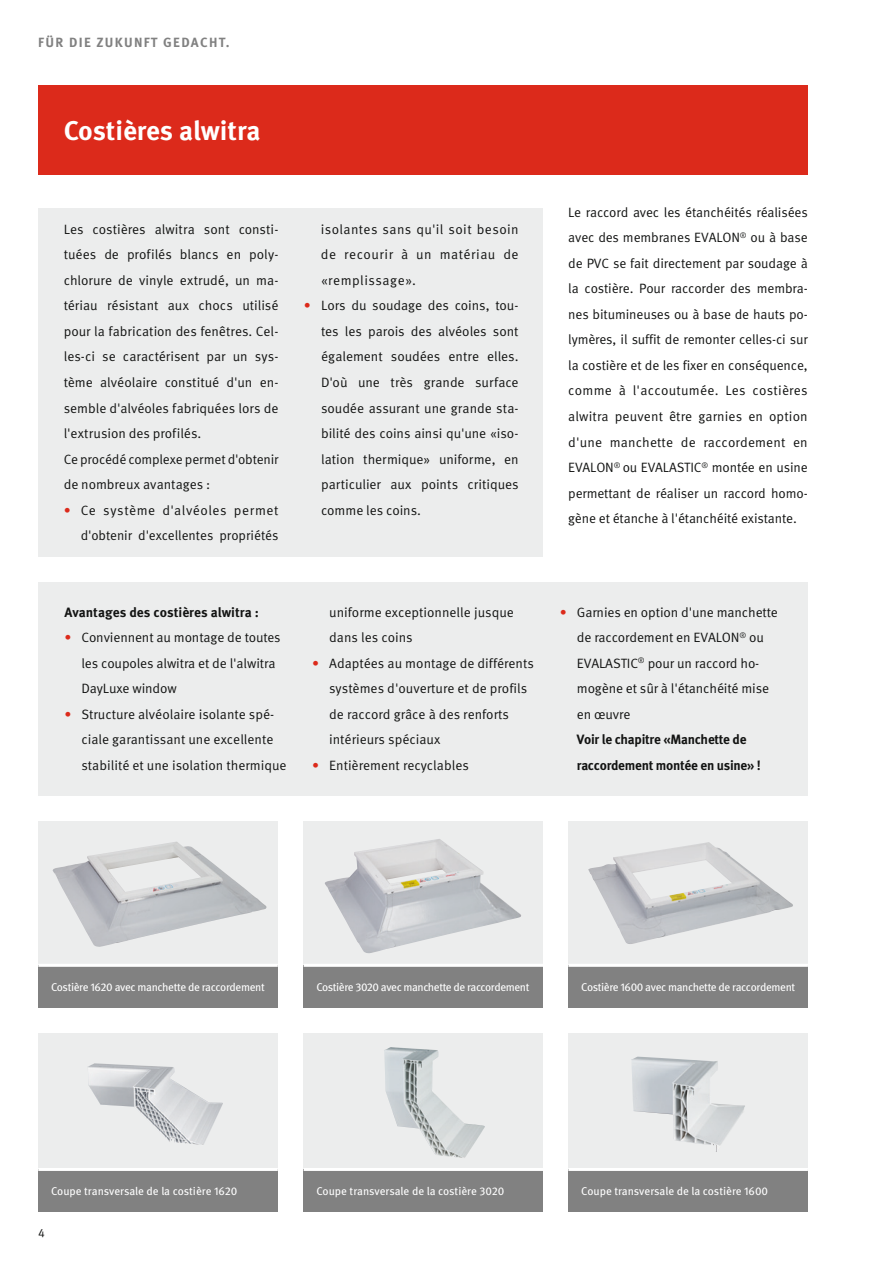
<style>
.page{position:relative;width:893px;height:1263px;background:#fff}
.page>*{position:absolute;margin:0;border:0;box-sizing:border-box;transform-origin:0 0}
.t1{font:700 27px "Meta Pro";letter-spacing:-.005em;color:#fff}
.t2{font:13.5px/25.5px "Meta Pro";color:#131413}
.t3{font:700 13.5px/25.5px "Meta Pro";letter-spacing:-.02em;color:#131413}
.t4{font:700 13.5px "Meta Pro";color:#131413}
.t5{font:700 13.35px "Meta Pro";letter-spacing:.1em;color:#818181}
.t6{font:12px "Meta Pro";color:#131413}
.t7{font:11.25px "Meta Pro";letter-spacing:-.03em;color:#fff}
.t8{font:11.25px "Meta Pro";letter-spacing:-.005em;color:#fff}
.s1{color:#dc2a1b}
</style>
<div class="page">
<div style="left:38px;top:582px;width:770px;height:213px;background:#eceded"></div>
<div style="left:38px;top:208px;width:505px;height:349px;background:#eceded"></div>
<div style="left:38px;top:85px;width:770px;height:89px;background:#dc2a1b"></div>
<div style="left:568px;top:1169px;width:240px;height:43px;background:#818181"></div>
<hr style="left:568px;top:1168px;width:240px;height:3px;background:#fff">
<div style="left:568px;top:1033px;width:240px;height:135px;background:#eceded"></div>
<img style="left:631px;top:1056px;width:114px;height:96px">
<div style="left:304px;top:1169px;width:239px;height:43px;background:#818181"></div>
<hr style="left:304px;top:1168px;width:239px;height:3px;background:#fff">
<div style="left:304px;top:1033px;width:239px;height:135px;background:#eceded"></div>
<img style="left:384px;top:1047px;width:101px;height:111px">
<div style="left:38px;top:1169px;width:240px;height:43px;background:#818181"></div>
<hr style="left:38px;top:1168px;width:240px;height:3px;background:#fff">
<svg style="left:38px;top:1033px;width:240px;height:135px;background:#e5e6e7"></svg>
<img style="left:88px;top:1063px;width:6px;height:23px">
<svg style="left:568px;top:821px;width:240px;height:143px;background:#dee0e0"></svg>
<div style="left:568px;top:965px;width:240px;height:43px;background:#818181"></div>
<hr style="left:568px;top:964px;width:240px;height:3px;background:#fff">
<img style="left:613px;top:842px;width:95px;height:18px">
<div style="left:304px;top:821px;width:239px;height:144px;background:#eceded"></div>
<div style="left:304px;top:965px;width:239px;height:43px;background:#818181"></div>
<hr style="left:304px;top:964px;width:239px;height:3px;background:#fff">
<img style="left:325px;top:839px;width:196px;height:114px">
<div style="left:38px;top:821px;width:240px;height:144px;background:#eceded"></div>
<div style="left:38px;top:965px;width:240px;height:43px;background:#818181"></div>
<hr style="left:38px;top:964px;width:240px;height:3px;background:#fff">
<img style="left:53px;top:842px;width:214px;height:105px">
<p class="t5" style="left:38px;top:34px;width:193px">FÜR DIE ZUKUNFT GEDACHT.</p>
<h1 class="t1" style="left:64px;top:114px;width:198px">Costières alwitra</h1>
<p class="t2" style="left:64px;top:217px;width:216px">Les costières alwitra sont consti&shy;tuées de profilés blancs en poly&shy;chlorure de vinyle extrudé, un ma&shy;tériau résistant aux chocs utilisé pour la fabrication des fenêtres. Cel&shy;les-ci se caractérisent par un sys&shy;tème alvéolaire constitué d'un en&shy;semble d'alvéoles fabriquées lors de l'extrusion des profilés.<br>Ce procédé complexe permet d'obtenir de nombreux avantages :</p>
<p class="t2" style="left:64px;top:497px;width:216px;text-align:right"><span class="s1">•</span> Ce système d'alvéoles permet d'obtenir d'excellentes propriétés</p>
<p class="t2" style="left:321px;top:217px;width:199px;text-align:justify">isolantes sans qu'il soit besoin de recourir à un matériau de «remplissage».</p>
<p class="t2" style="left:321px;top:293px;width:199px;text-align:justify;text-indent:-17px"><span class="s1">•</span> Lors du soudage des coins, tou&shy;tes les parois des alvéoles sont également soudées entre elles.<br>D'où une très grande surface soudée assurant une grande sta&shy;bilité des coins ainsi qu'une «iso&shy;lation thermique» uniforme, en particulier aux points critiques comme les coins.</p>
<p class="t4" style="left:64px;top:603px;width:196px">Avantages des costières alwitra :</p>
<p class="t2" style="left:81px;top:625px;width:201px;text-indent:-17px"><span class="s1">•</span> Conviennent au montage de toutes les coupoles alwitra et de l'alwitra<br>DayLuxe window</p>
<p class="t2" style="left:81px;top:702px;width:207px;text-indent:-17px"><span class="s1">•</span> Structure alvéolaire isolante spé&shy;ciale garantissant une excellente stabilité et une isolation thermique</p>
<p class="t2" style="left:329px;top:600px;width:186px">uniforme exceptionnelle jusque dans les coins</p>
<p class="t2" style="left:329px;top:651px;width:206px;text-indent:-17px"><span class="s1">•</span> Adaptées au montage de différents systèmes d'ouverture et de profils de raccord grâce à des renforts intérieurs spéciaux</p>
<p class="t2" style="left:312px;top:753px;width:158px"><span class="s1">•</span> Entièrement recyclables</p>
<p class="t2" style="left:568px;top:200px;width:241px;text-align:justify">Le raccord avec les étanchéités réalisées avec des membranes EVALON<sup>®</sup> ou à base de PVC se fait directement par soudage à la costière. Pour raccorder des membra&shy;nes bitumineuses ou à base de hauts po&shy;lymères, il suffit de remonter celles-ci sur la costière et de les fixer en conséquence, comme à l'accoutumée. Les costières alwitra peuvent être garnies en option d'une manchette de raccordement en EVALON<sup>®</sup> ou EVALASTIC<sup>®</sup> montée en usine permettant de réaliser un raccord homo&shy;gène et étanche à l'étanchéité existante.</p>
<p class="t2" style="left:577px;top:600px;width:203px;text-indent:-17px"><span class="s1">•</span> Garnies en option d'une manchette de raccordement en EVALON<sup>®</sup> ou<br>EVALASTIC<sup>®</sup> pour un raccord ho&shy;mogène et sûr à l'étanchéité mise en œuvre</p>
<p class="t3" style="left:577px;top:727px;width:186px">Voir le chapitre «Manchette de raccordement montée en usine» !</p>
<p class="t7" style="left:51px;top:980px;width:215px">Costière 1620 avec manchette de raccordement</p>
<p class="t7" style="left:316px;top:980px;width:215px">Costière 3020 avec manchette de raccordement</p>
<p class="t7" style="left:581px;top:980px;width:216px">Costière 1600 avec manchette de raccordement</p>
<p class="t8" style="left:51px;top:1184px;width:188px">Coupe transversale de la costière 1620</p>
<p class="t8" style="left:316px;top:1184px;width:190px">Coupe transversale de la costière 3020</p>
<p class="t6" style="left:38px;top:1225px;width:8px">4</p>
<p class="t8" style="left:581px;top:1184px;width:188px">Coupe transversale de la costière 1600</p>
</div>
